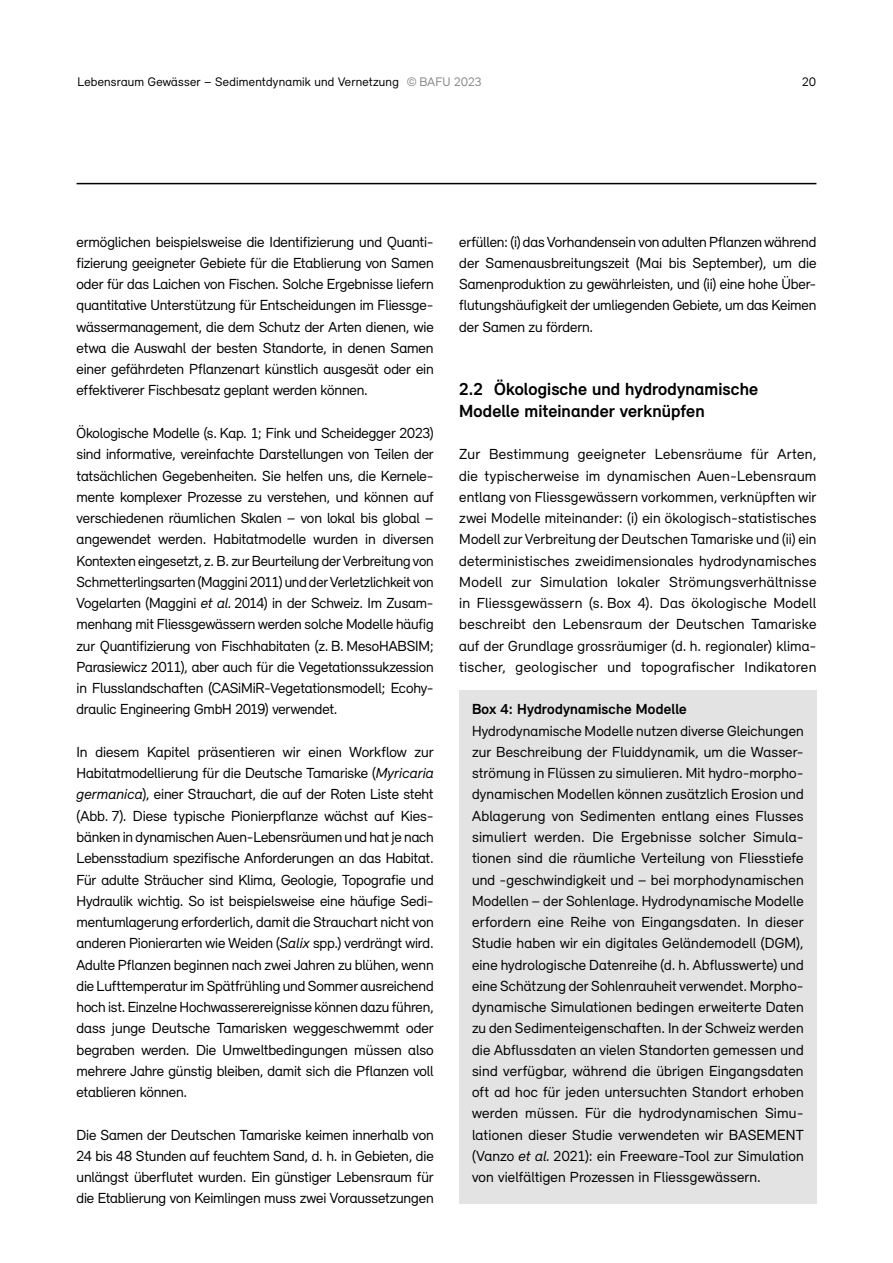
<style>
.page{position:relative;width:893px;height:1263px;background:#fff}
.page>*{position:absolute;margin:0;border:0;box-sizing:border-box;transform-origin:0 0}
._07_Titel_nr{font:700 18px/21.3px "Relevant";letter-spacing:.005em;color:#000}
._07_Grundtext{font:15px/21.3px "Relevant";letter-spacing:-.01em;color:#000;text-align:justify}
._07_Untertitel{font:700 15px "Relevant";letter-spacing:.015em;color:#000}
.t1{font:12.75px "Relevant";letter-spacing:.015em;color:#000}
.s1{color:#878787}
.s2{font-style:italic}
</style>
<div class="page">
<hr style="left:77px;top:183px;width:739px;height:1px;background:#000">
<div style="left:459px;top:690px;width:357px;height:513px;background:#e3e3e3"></div>
<p class="t1" style="left:77px;top:74px;width:406px">Lebensraum Gewässer – Sedimentdynamik und Vernetzung <span class="s1">© BAFU 2023</span></p>
<p class="t1" style="left:802px;top:74px;width:15px">20</p>
<p class="_07_Grundtext" style="left:77px;top:231px;width:359px">ermöglichen beispielsweise die Identifizierung und Quanti&shy;fizierung geeigneter Gebiete für die Etablierung von Samen oder für das Laichen von Fischen. Solche Ergebnisse liefern quantitative Unterstützung für Entscheidungen im Fliessge&shy;wässermanagement, die dem Schutz der Arten dienen, wie etwa die Auswahl der besten Standorte, in denen Samen einer gefährdeten Pflanzenart künstlich ausgesät oder ein effektiverer Fischbesatz geplant werden können.</p>
<p class="_07_Grundtext" style="left:77px;top:422px;width:359px">Ökologische Modelle (s. Kap. 1; Fink und Scheidegger 2023) sind informative, vereinfachte Darstellungen von Teilen der tatsächlichen Gegebenheiten. Sie helfen uns, die Kernele&shy;mente komplexer Prozesse zu verstehen, und können auf verschiedenen räumlichen Skalen – von lokal bis global – angewendet werden. Habitatmodelle wurden in diversen Kontexten eingesetzt, z. B. zur Beurteilung der Verbreitung von Schmetterlingsarten (Maggini 2011) und der Verletzlichkeit von Vogelarten (Maggini <span class="s2">et al.</span> 2014) in der Schweiz. Im Zusam&shy;menhang mit Fliessgewässern werden solche Modelle häufig zur Quantifizierung von Fischhabitaten (z. B. MesoHABSIM; Parasiewicz 2011), aber auch für die Vegetationssukzession in Flusslandschaften (CASiMiR-Vegetationsmodell; Ecohy&shy;draulic Engineering GmbH 2019) verwendet.</p>
<p class="_07_Grundtext" style="left:77px;top:741px;width:359px">In diesem Kapitel präsentieren wir einen Workflow zur Habitatmodellierung für die Deutsche Tamariske (<span class="s2">Myricaria germanica</span>), einer Strauchart, die auf der Roten Liste steht (Abb. 7). Diese typische Pionierpflanze wächst auf Kies&shy;bänken in dynamischen Auen-Lebensräumen und hat je nach Lebensstadium spezifische Anforderungen an das Habitat.<br>Für adulte Sträucher sind Klima, Geologie, Topografie und Hydraulik wichtig. So ist beispielsweise eine häufige Sedi&shy;mentumlagerung erforderlich, damit die Strauchart nicht von anderen Pionierarten wie Weiden (<span class="s2">Salix</span> spp.) verdrängt wird.<br>Adulte Pflanzen beginnen nach zwei Jahren zu blühen, wenn die Lufttemperatur im Spätfrühling und Sommer ausreichend hoch ist. Einzelne Hochwasserereignisse können dazu führen, dass junge Deutsche Tamarisken weggeschwemmt oder begraben werden. Die Umweltbedingungen müssen also mehrere Jahre günstig bleiben, damit sich die Pflanzen voll etablieren können.</p>
<p class="_07_Grundtext" style="left:77px;top:1124px;width:359px">Die Samen der Deutschen Tamariske keimen innerhalb von 24 bis 48 Stunden auf feuchtem Sand, d. h. in Gebieten, die unlängst überflutet wurden. Ein günstiger Lebensraum für die Etablierung von Keimlingen muss zwei Voraussetzungen</p>
<p class="_07_Grundtext" style="left:459px;top:231px;width:359px">erfüllen: (i) das Vorhandensein von adulten Pflanzen während der Samenausbreitungszeit (Mai bis September), um die Samenproduktion zu gewährleisten, und (ii) eine hohe Über&shy;flutungshäufigkeit der umliegenden Gebiete, um das Keimen der Samen zu fördern.</p>
<h2 class="_07_Titel_nr" style="left:459px;top:379px;width:301px">2.2 Ökologische und hydrodynamische<br>Modelle miteinander verknüpfen</h2>
<p class="_07_Grundtext" style="left:459px;top:443px;width:359px">Zur Bestimmung geeigneter Lebensräume für Arten, die typischerweise im dynamischen Auen-Lebensraum entlang von Fliessgewässern vorkommen, verknüpften wir zwei Modelle miteinander: (i) ein ökologisch-statistisches Modell zur Verbreitung der Deutschen Tamariske und (ii) ein deterministisches zweidimensionales hydrodynamisches Modell zur Simulation lokaler Strömungsverhältnisse in Fliessgewässern (s. Box 4). Das ökologische Modell beschreibt den Lebensraum der Deutschen Tamariske auf der Grundlage grossräumiger (d. h. regionaler) klima&shy;tischer, geologischer und topografischer Indikatoren</p>
<h3 class="_07_Untertitel" style="left:472px;top:700px;width:216px">Box 4: Hydrodynamische Modelle</h3>
<p class="_07_Grundtext" style="left:472px;top:720px;width:333px">Hydrodynamische Modelle nutzen diverse Gleichungen zur Beschreibung der Fluiddynamik, um die Wasser&shy;strömung in Flüssen zu simulieren. Mit hydro-morpho&shy;dynamischen Modellen können zusätzlich Erosion und Ablagerung von Sedimenten entlang eines Flusses simuliert werden. Die Ergebnisse solcher Simula&shy;tionen sind die räumliche Verteilung von Fliesstiefe und -geschwindigkeit und – bei morphodynamischen Modellen – der Sohlenlage. Hydrodynamische Modelle erfordern eine Reihe von Eingangsdaten. In dieser Studie haben wir ein digitales Geländemodell (DGM), eine hydrologische Datenreihe (d. h. Abflusswerte) und eine Schätzung der Sohlenrauheit verwendet. Morpho&shy;dynamische Simulationen bedingen erweiterte Daten zu den Sedimenteigenschaften. In der Schweiz werden die Abflussdaten an vielen Standorten gemessen und sind verfügbar, während die übrigen Eingangsdaten oft ad hoc für jeden untersuchten Standort erhoben werden müssen. Für die hydrodynamischen Simu&shy;lationen dieser Studie verwendeten wir BASEMENT (Vanzo <span class="s2">et al.</span> 2021): ein Freeware-Tool zur Simulation von vielfältigen Prozessen in Fliessgewässern.</p>
</div>
